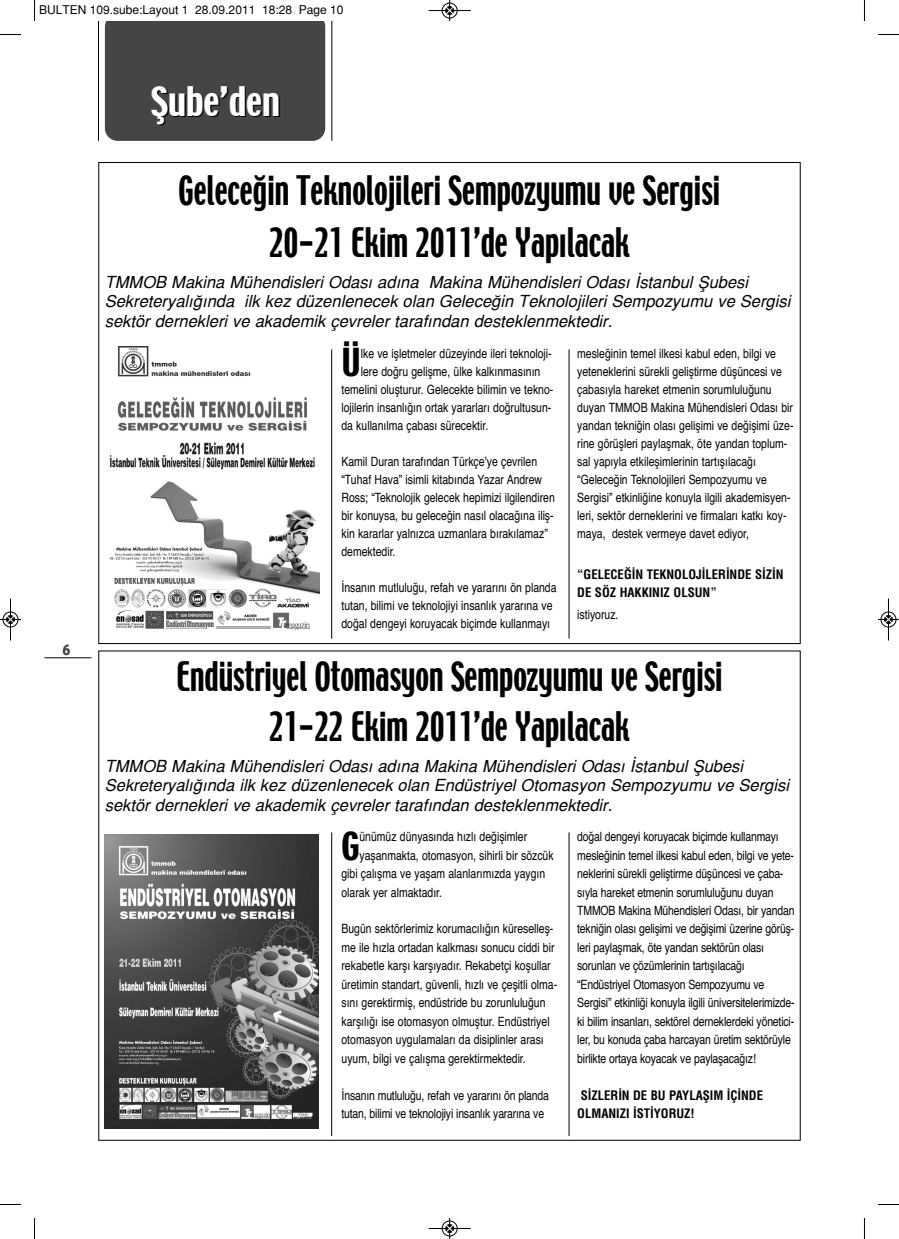
<style>
.page{position:relative;width:899px;height:1239px;background:#fff}
.page>*{position:absolute;margin:0;border:0;box-sizing:border-box;transform-origin:0 0}
.t1{font:36px/52.5px "Techno";color:#000;text-align:center;scale:.81 1}
.t2{font:36px "Techno";color:#fff}
.t3{font:34.65px "Techno";color:#000}
.t4{font:34.05px "Techno";color:#000}
.t5{font:italic 16.5px/19.8px "Helvetica";color:#000}
.t6{font:15px "Interstate TR Black Condensed";color:#454545}
.t7{font:condensed 12.75px/18.5px "Helvetica";color:#000}
.t8{font:700 condensed 12.75px/18px "Helvetica";color:#000}
.t9{font:12px "Helvetica";color:#000}
</style>
<div class="page">
<hr style="left:44px;top:657px;width:47px;height:1px;background:#000">
<hr style="left:331px;top:349px;width:1px;height:289px;background:#000">
<hr style="left:568px;top:349px;width:1px;height:289px;background:#000">
<img style="left:109px;top:346px;width:210px;height:283px">
<hr style="left:331px;top:832px;width:1px;height:303px;background:#000">
<hr style="left:568px;top:832px;width:1px;height:303px;background:#000">
<div style="left:105px;top:833px;width:214px;height:300px;background:linear-gradient(to right,#fff,#fff)"></div>
<img style="left:105px;top:834px;width:213px;height:294px">
<div style="left:105px;top:21px;width:220px;height:120px;background:#454545"></div>
<hr style="left:331px;top:21px;width:1px;height:120px;background:#000">
<hr style="left:98px;top:21px;width:1px;height:120px;background:#000">
<svg style="left:34px;top:0;width:1px;height:21px"></svg>
<svg style="left:0;top:34px;width:21px;height:1px"></svg>
<svg style="left:878px;top:34px;width:20px;height:1px"></svg>
<svg style="left:34px;top:1218px;width:1px;height:20px"></svg>
<svg style="left:0;top:1204px;width:21px;height:1px"></svg>
<svg style="left:878px;top:1204px;width:20px;height:1px"></svg>
<div style="left:441px;top:3px;width:16px;height:16px;border:1px solid #fff;border-radius:50%"></div>
<hr style="left:428px;top:10px;width:42px;height:1px;background:#000">
<div style="left:442px;top:3px;width:15px;height:15px;border:1px solid #000;border-radius:50%"></div>
<svg style="left:445px;top:0;width:8px;height:21px"></svg>
<div style="left:441px;top:1220px;width:16px;height:16px;border:1px solid #fff;border-radius:50%"></div>
<hr style="left:428px;top:1228px;width:42px;height:1px;background:#000">
<div style="left:442px;top:1220px;width:15px;height:15px;border:1px solid #000;border-radius:50%"></div>
<svg style="left:445px;top:1218px;width:8px;height:20px"></svg>
<hr style="left:10px;top:598px;width:1px;height:42px;background:#000">
<div style="left:3px;top:611px;width:15px;height:16px;border:1px solid #000;border-radius:50%"></div>
<svg style="left:0;top:615px;width:21px;height:8px"></svg>
<div style="left:880px;top:611px;width:16px;height:16px;border:1px solid #fff;border-radius:50%"></div>
<hr style="left:887px;top:598px;width:1px;height:42px;background:#000">
<div style="left:880px;top:611px;width:15px;height:16px;border:1px solid #000;border-radius:50%"></div>
<svg style="left:878px;top:615px;width:20px;height:8px"></svg>
<p class="t9" style="left:39px;top:2px;width:306px">BULTEN 109.sube:Layout 1 28.09.2011 18:28 Page 10</p>
<h1 class="t2" style="left:151px;top:80px;width:130px">Şube’den</h1>
<h1 class="t1" style="left:178px;top:165px;width:670px">Geleceğin Teknolojileri Sempozyumu ve Sergisi<br>20-21 Ekim 2011’de Yapılacak</h1>
<p class="t5" style="left:105px;top:272px;width:686px">TMMOB Makina Mühendisleri Odası adına Makina Mühendisleri Odası İstanbul Şubesi<br>Sekreteryalığında ilk kez düzenlenecek olan Geleceğin Teknolojileri Sempozyumu ve Sergisi sektör dernekleri ve akademik çevreler tarafından desteklenmektedir.</p>
<p class="t6" style="left:63px;top:641px;width:9px">6</p>
<h3 class="t4" style="left:341px;top:342px;width:21px">Ü</h3>
<p class="t7" style="left:360px;top:345px;width:192px">lke ve işletmeler düzeyinde ileri teknoloji-</p>
<p class="t7" style="left:360px;top:363px;width:181px">lere doğru gelişme, ülke kalkınmasının</p>
<p class="t7" style="left:341px;top:381px;width:213px">temelini oluşturur. Gelecekte bilimin ve tekno-</p>
<p class="t7" style="left:341px;top:399px;width:211px">lojilerin insanlığın ortak yararları doğrultusun-</p>
<p class="t7" style="left:341px;top:417px;width:148px">da kullanılma çabası sürecektir.</p>
<p class="t7" style="left:341px;top:454px;width:215px;line-height:18px">Kamil Duran tarafından Türkçe’ye çevrilen “Tuhaf Hava” isimli kitabında Yazar Andrew Ross; “Teknolojik gelecek hepimizi ilgilendiren bir konuysa, bu geleceğin nasıl olacağına iliş&shy;kin kararlar yalnızca uzmanlara bırakılamaz” demektedir.</p>
<p class="t7" style="left:341px;top:580px;width:216px;line-height:18px">İnsanın mutluluğu, refah ve yararını ön planda tutan, bilimi ve teknolojiyi insanlık yararına ve doğal dengeyi koruyacak biçimde kullanmayı</p>
<p class="t7" style="left:577px;top:346px;width:218px;line-height:18px">mesleğinin temel ilkesi kabul eden, bilgi ve yeteneklerini sürekli geliştirme düşüncesi ve çabasıyla hareket etmenin sorumluluğunu duyan TMMOB Makina Mühendisleri Odası bir yandan tekniğin olası gelişimi ve değişimi üze&shy;rine görüşleri paylaşmak, öte yandan toplum&shy;sal yapıyla etkileşimlerinin tartışılacağı “Geleceğin Teknolojileri Sempozyumu ve Sergisi” etkinliğine konuyla ilgili akademisyen&shy;leri, sektör derneklerini ve firmaları katkı koy&shy;maya, destek vermeye davet ediyor,</p>
<p class="t8" style="left:577px;top:565px;width:208px">“GELECEĞİN TEKNOLOJİLERİNDE SİZİN<br>DE SÖZ HAKKINIZ OLSUN”</p>
<p class="t7" style="left:577px;top:606px;width:43px">istiyoruz.</p>
<h1 class="t1" style="left:176px;top:653px;width:676px;line-height:49.5px">Endüstriyel Otomasyon Sempozyumu ve Sergisi<br>21-22 Ekim 2011’de Yapılacak</h1>
<p class="t5" style="left:105px;top:756px;width:685px">TMMOB Makina Mühendisleri Odası adına Makina Mühendisleri Odası İstanbul Şubesi<br>Sekreteryalığında ilk kez düzenlenecek olan Endüstriyel Otomasyon Sempozyumu ve Sergisi sektör dernekleri ve akademik çevreler tarafından desteklenmektedir.</p>
<h2 class="t3" style="left:341px;top:824px;width:20px">G</h2>
<p class="t7" style="left:359px;top:828px;width:169px">ünümüz dünyasında hızlı değişimler</p>
<p class="t7" style="left:359px;top:846px;width:195px">yaşanmakta, otomasyon, sihirli bir sözcük</p>
<p class="t7" style="left:341px;top:865px;width:205px">gibi çalışma ve yaşam alanlarımızda yaygın</p>
<p class="t7" style="left:341px;top:883px;width:102px">olarak yer almaktadır.</p>
<p class="t7" style="left:341px;top:920px;width:217px">Bugün sektörlerimiz korumacılığın küreselleş&shy;me ile hızla ortadan kalkması sonucu ciddi bir rekabetle karşı karşıyadır. Rekabetçi koşullar üretimin standart, güvenli, hızlı ve çeşitli olma&shy;sını gerektirmiş, endüstride bu zorunluluğun karşılığı ise otomasyon olmuştur. Endüstriyel otomasyon uygulamaları da disiplinler arası uyum, bilgi ve çalışma gerektirmektedir.</p>
<p class="t7" style="left:341px;top:1086px;width:209px">İnsanın mutluluğu, refah ve yararını ön planda tutan, bilimi ve teknolojiyi insanlık yararına ve</p>
<p class="t7" style="left:577px;top:828px;width:219px">doğal dengeyi koruyacak biçimde kullanmayı mesleğinin temel ilkesi kabul eden, bilgi ve yete&shy;neklerini sürekli geliştirme düşüncesi ve çaba&shy;sıyla hareket etmenin sorumluluğunu duyan TMMOB Makina Mühendisleri Odası, bir yandan tekniğin olası gelişimi ve değişimi üzerine görüş&shy;leri paylaşmak, öte yandan sektörün olası sorunları ve çözümlerinin tartışılacağı “Endüstriyel Otomasyon Sempozyumu ve Sergisi” etkinliği konuyla ilgili üniversitelerimizde&shy;ki bilim insanları, sektörel derneklerdeki yönetici&shy;ler, bu konuda çaba harcayan üretim sektörüyle birlikte ortaya koyacak ve paylaşacağız!</p>
<p class="t8" style="left:577px;top:1085px;width:187px;line-height:18.5px">SİZLERİN DE BU PAYLAŞIM İÇİNDE<br>OLMANIZI İSTİYORUZ!</p>
</div>
